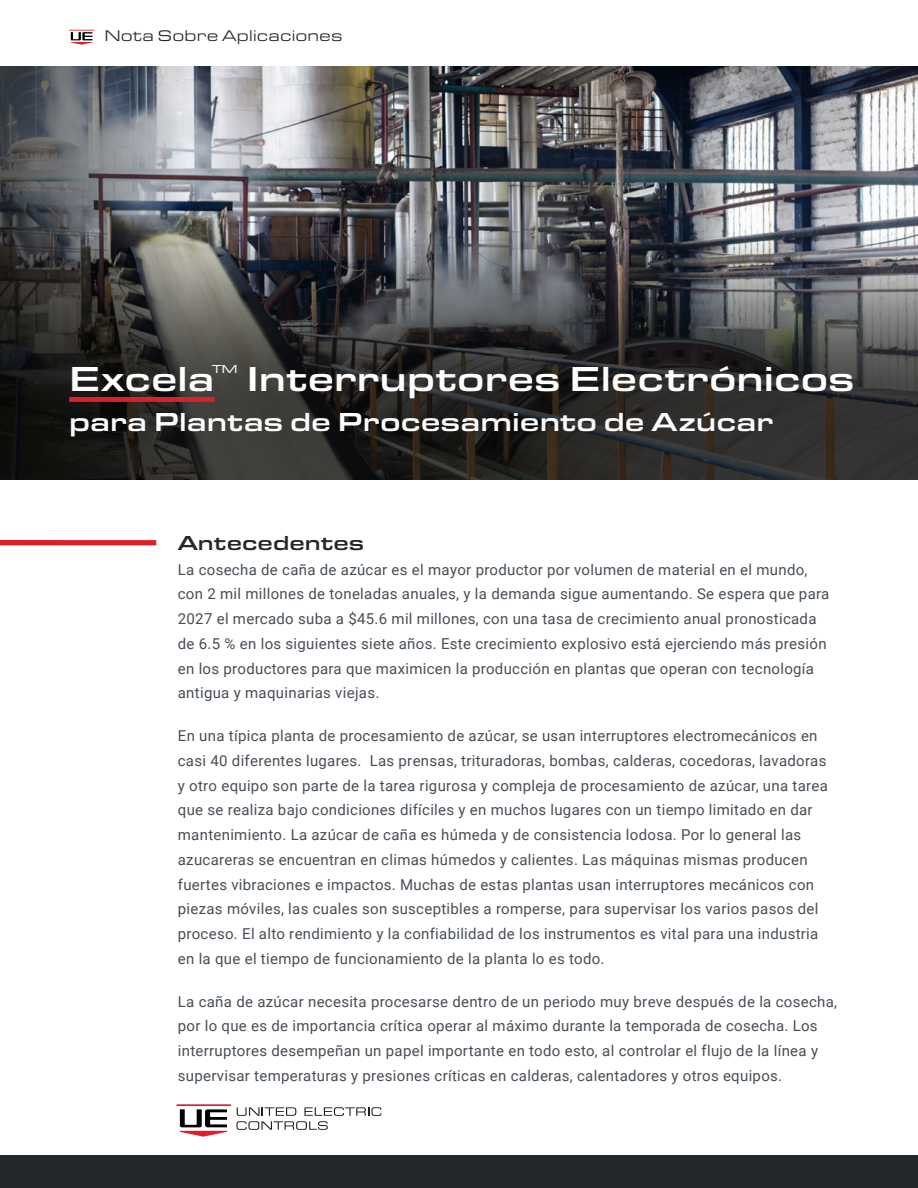
<style>
.page{position:relative;width:918px;height:1188px;background:#fff}
.page>*{position:absolute;margin:0;border:0;box-sizing:border-box;transform-origin:0 0}
.t1{font:500 36px "Eurostile Ext";color:#fff}
.t2{font:500 27px "Eurostile Ext";color:#fff}
.t3{font:500 21px "Eurostile Ext";color:#25282a}
.t4{font:16.05px "Eurostile Ext";letter-spacing:.01em;color:#25282a}
.t5{font:15px/24.8px "Roboto";letter-spacing:.02em;color:#464e55}
</style>
<div class="page">
<img style="left:408px;top:66px;width:510px;height:25px">
<svg style="left:0;top:66px;width:408px;height:25px;background:#7c7e80"></svg>
<img style="left:0;top:91px;width:918px;height:389px">
<div style="left:0;top:1155px;width:918px;height:33px;background:#25282a"></div>
<div style="left:69px;top:397px;width:146px;height:5px;background:#dd1f2c"></div>
<div style="left:0;top:540px;width:156px;height:5px;background:#dd1f2c"></div>
<svg style="left:69px;top:30px;width:25px;height:15px"></svg>
<svg style="left:176px;top:1104px;width:206px;height:33px"></svg>
<p class="t4" style="left:104px;top:24px;width:240px">Nota Sobre Aplicaciones</p>
<h1 class="t1" style="left:69px;top:353px;width:787px">Excela<sup>™</sup> Interruptores Electrónicos</h1>
<h2 class="t2" style="left:69px;top:403px;width:706px">para Plantas de Procesamiento de Azúcar</h2>
<h3 class="t3" style="left:178px;top:528px;width:188px">Antecedentes</h3>
<p class="t5" style="left:178px;top:556px;width:653px">La cosecha de caña de azúcar es el mayor productor por volumen de material en el mundo, con 2 mil millones de toneladas anuales, y la demanda sigue aumentando. Se espera que para 2027 el mercado suba a $45.6 mil millones, con una tasa de crecimiento anual pronosticada de 6.5 % en los siguientes siete años. Este crecimiento explosivo está ejerciendo más presión en los productores para que maximicen la producción en plantas que operan con tecnología antigua y maquinarias viejas.</p>
<p class="t5" style="left:178px;top:723px;width:652px">En una típica planta de procesamiento de azúcar, se usan interruptores electromecánicos en casi 40 diferentes lugares. Las prensas, trituradoras, bombas, calderas, cocedoras, lavadoras y otro equipo son parte de la tarea rigurosa y compleja de procesamiento de azúcar, una tarea que se realiza bajo condiciones difíciles y en muchos lugares con un tiempo limitado en dar mantenimiento. La azúcar de caña es húmeda y de consistencia lodosa. Por lo general las azucareras se encuentran en climas húmedos y calientes. Las máquinas mismas producen fuertes vibraciones e impactos. Muchas de estas plantas usan interruptores mecánicos con piezas móviles, las cuales son susceptibles a romperse, para supervisar los varios pasos del proceso. El alto rendimiento y la confiabilidad de los instrumentos es vital para una industria en la que el tiempo de funcionamiento de la planta lo es todo.</p>
<p class="t5" style="left:178px;top:988px;width:661px">La caña de azúcar necesita procesarse dentro de un periodo muy breve después de la cosecha, por lo que es de importancia crítica operar al máximo durante la temporada de cosecha. Los interruptores desempeñan un papel importante en todo esto, al controlar el flujo de la línea y supervisar temperaturas y presiones críticas en calderas, calentadores y otros equipos.</p>
</div>
